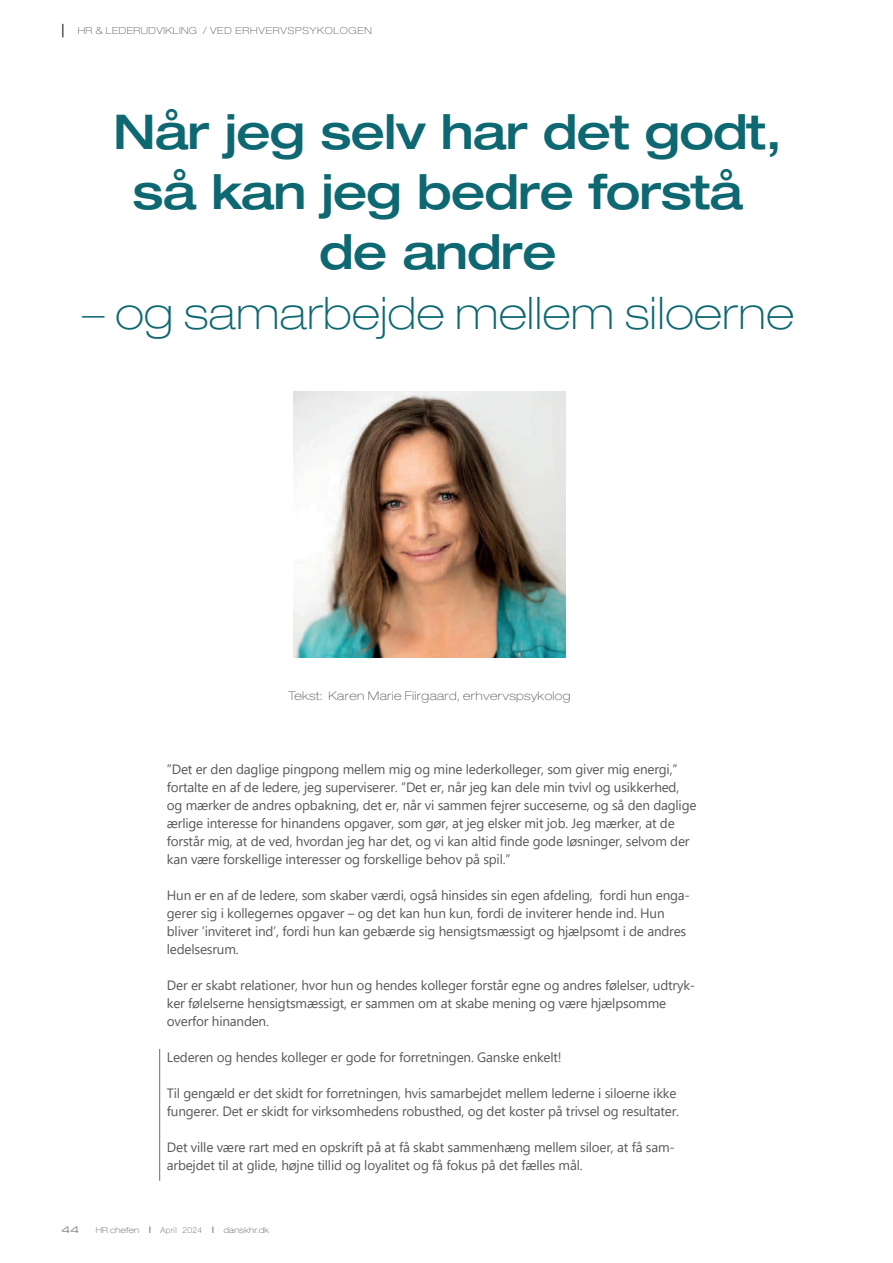
<style>
.page{position:relative;width:893px;height:1263px;background:#fff}
.page>*{position:absolute;margin:0;border:0;box-sizing:border-box;transform-origin:0 0}
.t1{font:500 expanded 48px/60px "Helvetica Neue LT Pro";letter-spacing:-.02em;color:#0e6871;text-align:center}
.t2{font:100 expanded 45px "Helvetica Neue LT Pro";letter-spacing:.01em;color:#0e6871}
.t3{font:13.5px/18px "Segoe UI";letter-spacing:-.015em;color:#57585a}
.t4{font:100 expanded 12px "Helvetica Neue LT Pro";letter-spacing:.03em;color:#57585a}
.t5{font:100 expanded 9.75px "Helvetica Neue LT Pro";letter-spacing:.08em;color:#57585a}
.t6{font:100 expanded 8.25px "Helvetica Neue LT Pro";letter-spacing:.03em;color:#5e5553}
.s1{font-family:"Eurostile LT Std Ex 2";font-weight:400;font-stretch:normal;font-size:13.5px;color:#231f20}
.s2{font-family:"Eurostile LT Std Ex 2";font-weight:400;font-stretch:normal;font-size:9px;color:#787a7d}
.s3{font-family:"Eurostile LT Std Ex 2";font-weight:400;font-stretch:normal;font-size:9px}
.s4{font-stretch:normal}
</style>
<div class="page">
<img style="left:293px;top:391px;width:273px;height:267px">
<hr style="left:159px;top:1049px;width:1px;height:132px;background:#6c6d70">
<p class="t5" style="left:62px;top:24px;width:312px"><span class="s1">|</span> HR &amp; LEDERUDVIKLING / VED ERHVERVSPSYKOLOGEN</p>
<h1 class="t1" style="left:113px;top:100px;width:671px">Når jeg selv har det godt, så kan jeg bedre forstå de andre</h1>
<h2 class="t2" style="left:82px;top:285px;width:713px">– og samarbejde mellem siloerne</h2>
<p class="t4" style="left:288px;top:688px;width:284px">Tekst: Karen Marie Fiirgaard, erhvervspsykolog</p>
<p class="t3" style="left:167px;top:759px;width:531px">”Det er den daglige pingpong mellem mig og mine lederkolleger, som giver mig energi,” fortalte en af de ledere, jeg superviserer. ”Det er, når jeg kan dele min tvivl og usikkerhed, og mærker de andres opbakning, det er, når vi sammen fejrer succeserne, og så den daglige ærlige interesse for hinandens opgaver, som gør, at jeg elsker mit job. Jeg mærker, at de forstår mig, at de ved, hvordan jeg har det, og vi kan altid finde gode løsninger, selvom der kan være forskellige interesser og forskellige behov på spil.”</p>
<p class="t3" style="left:167px;top:885px;width:525px">Hun er en af de ledere, som skaber værdi, også hinsides sin egen afdeling, fordi hun enga&shy;gerer sig i kollegernes opgaver – og det kan hun kun, fordi de inviterer hende ind. Hun bliver ’inviteret ind’, fordi hun kan gebærde sig hensigtsmæssigt og hjælpsomt i de andres ledelsesrum.</p>
<p class="t3" style="left:167px;top:975px;width:530px">Der er skabt relationer, hvor hun og hendes kolleger forstår egne og andres følelser, udtryk&shy;ker følelserne hensigtsmæssigt, er sammen om at skabe mening og være hjælpsomme overfor hinanden.</p>
<p class="t3" style="left:167px;top:1047px;width:396px">Lederen og hendes kolleger er gode for forretningen. Ganske enkelt!</p>
<p class="t3" style="left:167px;top:1083px;width:514px">Til gengæld er det skidt for forretningen, hvis samarbejdet mellem lederne i siloerne ikke fungerer. Det er skidt for virksomhedens robusthed, og det koster på trivsel og resultater.</p>
<p class="t3" style="left:167px;top:1137px;width:509px">Det ville være rart med en opskrift på at få skabt sammenhæng mellem siloer, at få sam&shy;arbejdet til at glide, højne tillid og loyalitet og få fokus på det fælles mål.</p>
<p class="t6" style="left:62px;top:1225px;width:209px"><span class="s2">44</span> HR chefen <span class="s3">l</span> <span class="s4">April 2024</span> <span class="s3">l</span> danskhr.dk</p>
</div>
